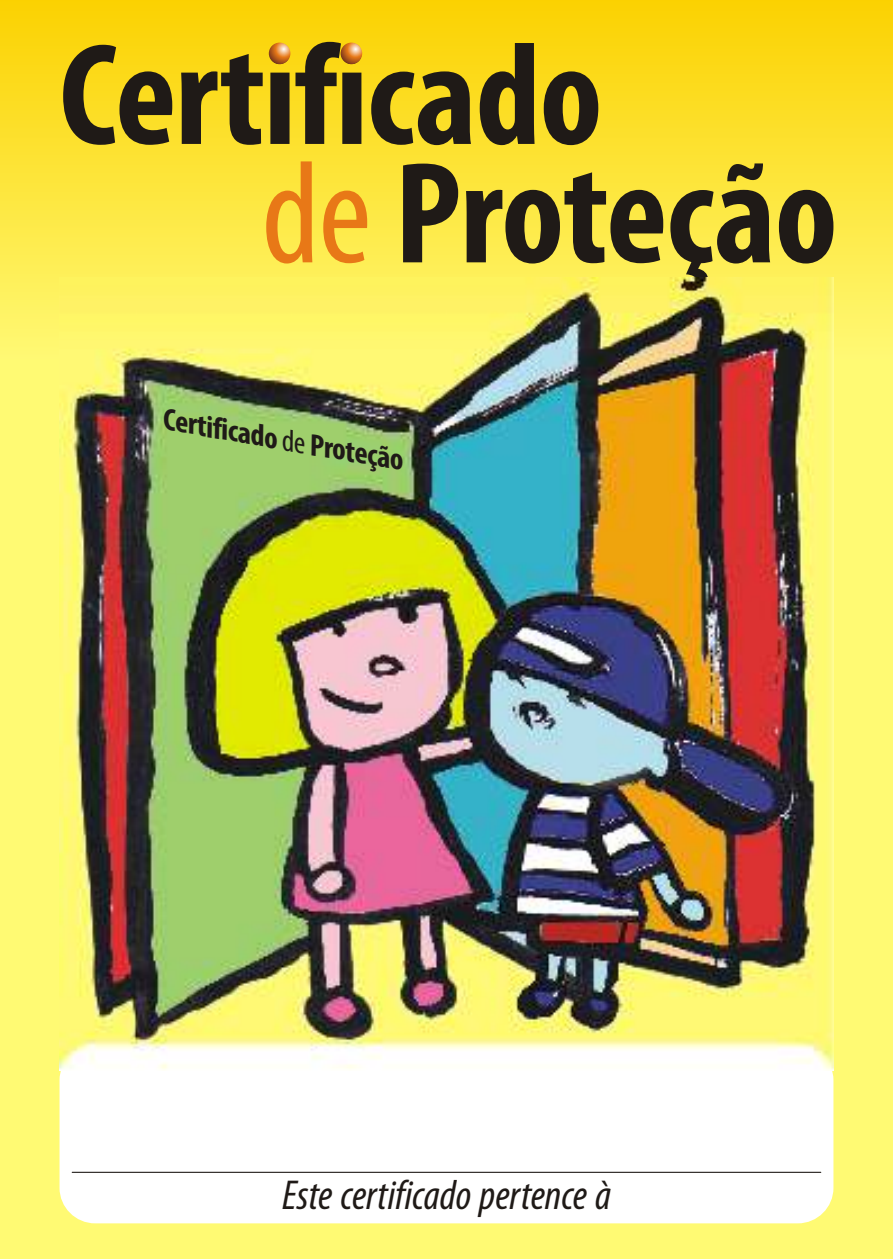
<style>
.page{position:relative;width:893px;height:1259px;background:#fffa73}
.page>*{position:absolute;margin:0;border:0;box-sizing:border-box;transform-origin:0 0}
.t1{font:700 condensed 145.8px "Myriad Pro";letter-spacing:-.01em;color:#1f1a17}
.t2{font:italic condensed 42px "Myriad Pro";color:#1f1a17}
.t3{font:italic 700 condensed 31.2px "Myriad Pro";color:#1f1a17}
.s1{font-weight:400;color:#e87817}
.s2{font-weight:400}
</style>
<div class="page">
<div style="left:0;top:0;width:893px;height:358px;background:linear-gradient(to bottom,#fbd101,#fff973)"></div>
<div style="left:60px;top:1044px;width:773px;height:179px;background:#fff;border-radius:36px"></div>
<svg style="left:72px;top:1171px;width:749px;height:1px"></svg>
<svg style="left:341px;top:43px;width:21px;height:21px"></svg>
<svg style="left:269px;top:43px;width:21px;height:21px"></svg>
<img style="left:60px;top:277px;width:773px;height:793px">
<svg style="left:164px;top:408px;width:33px;height:27px"></svg>
<svg style="left:238px;top:422px;width:26px;height:25px"></svg>
<svg style="left:355px;top:447px;width:12px;height:17px"></svg>
<h1 class="t1" style="left:60px;top:35px;width:544px">Certificado</h1>
<h1 class="t1" style="left:261px;top:153px;width:578px"><span class="s1">de</span> Proteção</h1>
<p class="t3" style="left:179px;top:408px;width:233px;rotate:10deg">e tific o <span class="s2">de</span> Prot ção</p>
<p class="t2" style="left:282px;top:1177px;width:330px">Este certificado pertence à</p>
</div>
